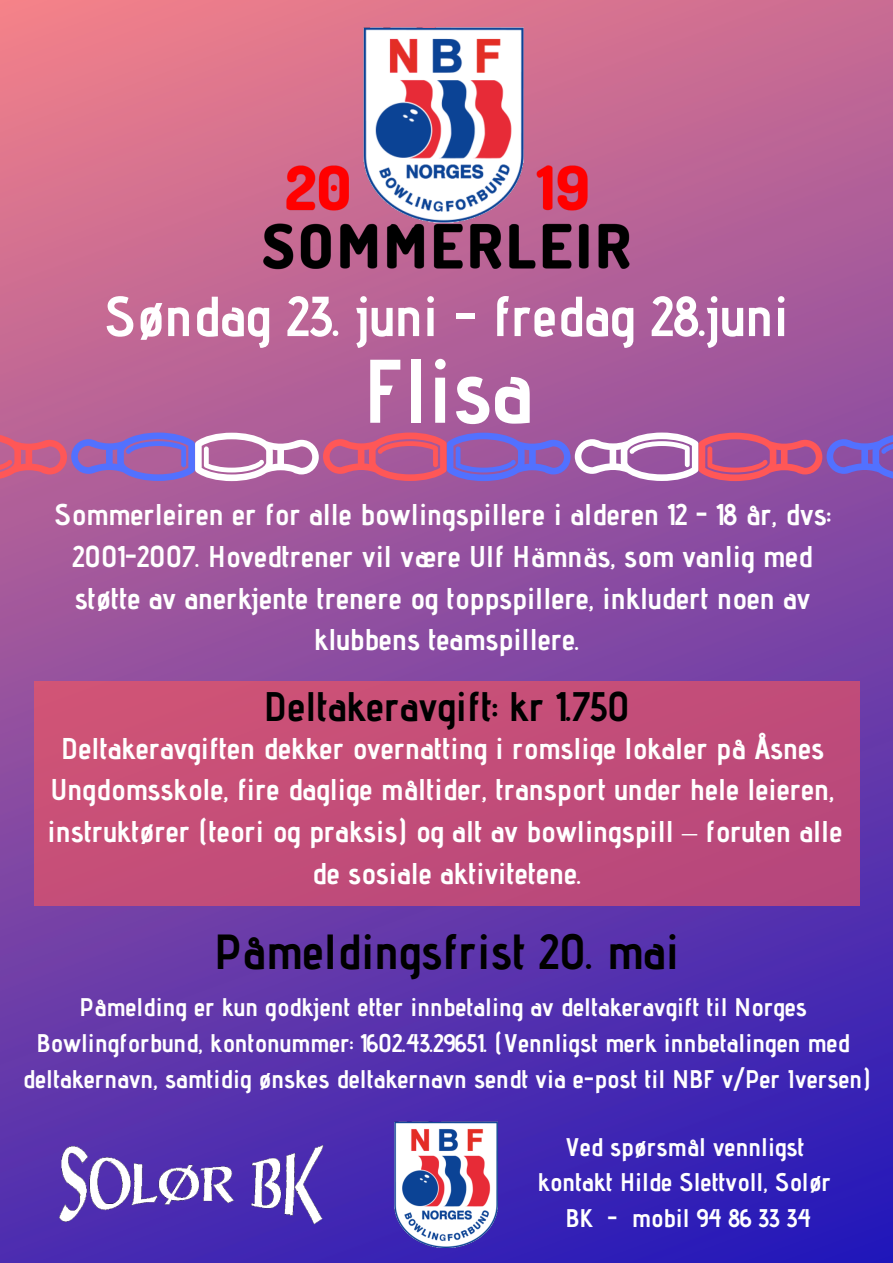
<style>
.page{position:relative;width:893px;height:1263px;background:#fff}
.page>*{position:absolute;margin:0;border:0;box-sizing:border-box;transform-origin:0 0}
.t1{font:700 90.07px "Advent Pro";color:#fff}
.t2{font:700 56.25px "Advent Pro";color:#fff}
.t3{font:700 49.28px "Advent Pro";color:#000}
.t4{font:700 41.25px "Advent Pro";color:#000}
.t5{font:700 30px/41.6px "Advent Pro";color:#fff;text-align:center}
.t6{font:700 25.5px/35.5px "Advent Pro";color:#fff;text-align:center}
.s1{font-family:"Liberation Serif";font-weight:400}
</style>
<div class="page">
<img style="left:0;top:0;width:893px;height:1263px">
<img style="left:250px;top:0;width:394px;height:332px">
<img style="left:393px;top:1117px;width:108px;height:131px">
<img style="left:47px;top:1139px;width:285px;height:87px">
<svg style="left:0;top:433px;width:893px;height:48px;background:#ae6eab"></svg>
<div style="left:34px;top:681px;width:825px;height:224px;background:#c34d79"></div>
<h2 class="t2" style="left:105px;top:282px;width:686px">Søndag 23. juni - fredag 28.juni</h2>
<h1 class="t1" style="left:363px;top:336px;width:171px">Flisa</h1>
<p class="t5" style="left:54px;top:493px;width:777px">Sommerleiren er for alle bowlingspillere i alderen 12 - 18 år, dvs:<br>2001-2007. Hovedtrener vil være Ulf Hämnäs, som vanlig med støtte av anerkjente trenere og toppspillere, inkludert noen av klubbens teamspillere.</p>
<h3 class="t4" style="left:264px;top:681px;width:368px">Deltakeravgift: kr 1.750</h3>
<p class="t5" style="left:47px;top:727px;width:796px">Deltakeravgiften dekker overnatting i romslige lokaler på Åsnes Ungdomsskole, fire daglige måltider, transport under hele leieren, instruktører (teori og praksis) og alt av bowlingspill <span class="s1">–</span> foruten alle de sosiale aktivitetene.</p>
<h3 class="t3" style="left:214px;top:922px;width:467px">Påmeldingsfrist 20. mai</h3>
<p class="t6" style="left:23px;top:989px;width:849px">Påmelding er kun godkjent etter innbetaling av deltakeravgift til Norges<br>Bowlingforbund, kontonummer: 1602.43.29651. (Vennligst merk innbetalingen med deltakernavn, samtidig ønskes deltakernavn sendt via e-post til NBF v/Per Iversen)</p>
<p class="t6" style="left:538px;top:1129px;width:295px">Ved spørsmål vennligst kontakt Hilde Slettvoll, Solør<br>BK - mobil 94 86 33 34</p>
</div>
